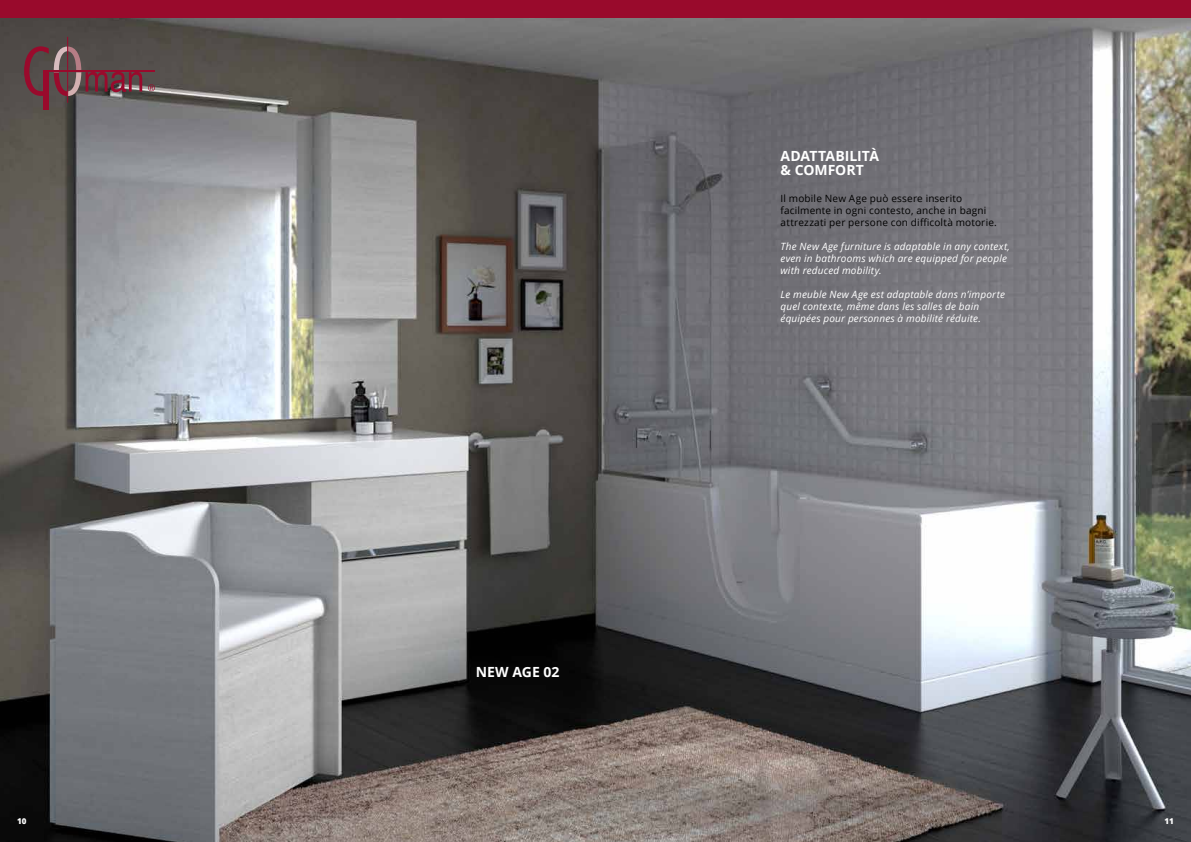
<style>
.page{position:relative;width:1191px;height:842px;background:#fff}
.page>*{position:absolute;margin:0;border:0;box-sizing:border-box;transform-origin:0 0}
.t1{font:700 14px/14px "Open Sans";letter-spacing:-.005em;color:#fff}
.t2{font:italic 10px/12px "Open Sans";letter-spacing:.015em;color:#fff}
.t3{font:10px/12px "Open Sans";letter-spacing:.02em;color:#000}
.t4{font:800 8px "Open Sans";color:#fff}
</style>
<div class="page">
<img style="left:0;top:17px;width:1191px;height:825px">
<svg style="left:24px;top:46px;width:118px;height:50px;background:#68484c"></svg>
<hr style="left:44px;top:70px;width:111px;height:2px;background:#990a2c">
<div style="left:44px;top:71px;width:5px;height:39px;background:#990a2c"></div>
<hr style="left:67px;top:37px;width:1px;height:66px;background:#990a2c">
<svg style="left:148px;top:84px;width:7px;height:7px"></svg>
<div style="left:0;top:0;width:1191px;height:17px;background:#990a2c"></div>
<p class="t4" style="left:17px;top:815px;width:11px">10</p>
<h1 class="t1" style="left:476px;top:664px;width:85px">NEW AGE 02</h1>
<h1 class="t1" style="left:780px;top:149px;width:100px">ADATTABILITÀ &amp; COMFORT</h1>
<p class="t3" style="left:780px;top:192px;width:218px">Il mobile New Age può essere inserito facilmente in ogni contesto, anche in bagni attrezzati per persone con difficoltà motorie.</p>
<p class="t2" style="left:780px;top:240px;width:231px">The New Age furniture is adaptable in any context, even in bathrooms which are equipped for people with reduced mobility.</p>
<p class="t2" style="left:780px;top:288px;width:226px">Le meuble New Age est adaptable dans n’importe quel contexte, même dans les salles de bain équipées pour personnes à mobilité réduite.</p>
<p class="t4" style="left:1164px;top:815px;width:11px">11</p>
</div>
